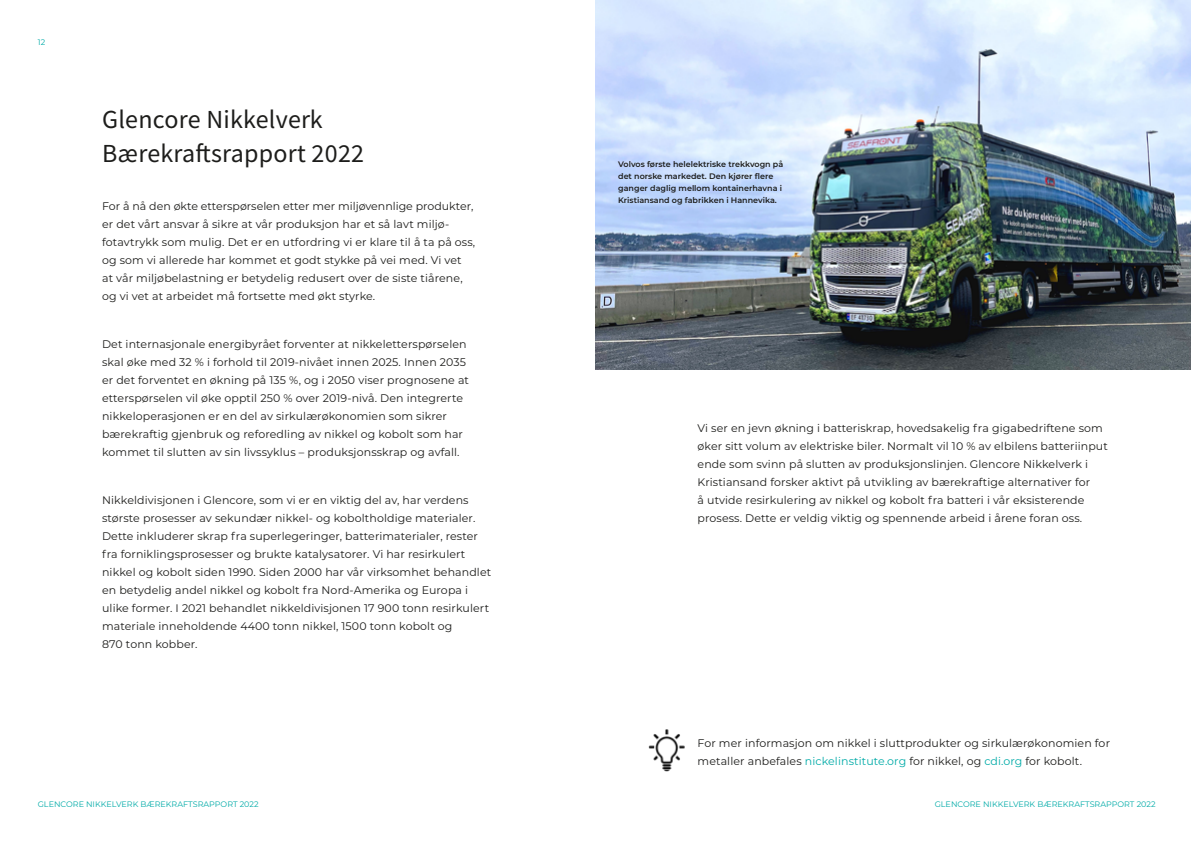
<style>
.page{position:relative;width:1191px;height:842px;background:#fff}
.page>*{position:absolute;margin:0;border:0;box-sizing:border-box;transform-origin:0 0}
.t1{font:26px/34px "Source Sans Variable";letter-spacing:.01em;color:#1d1d1b}
.t2{font:11px/18px "Montserrat";letter-spacing:.01em;color:#1d1d1b}
.t3{font:600 8px/12px "Montserrat";color:#1d1d1b}
.t4{font:8px "Montserrat";color:#00aba8}
.s1{color:#00aba8}
</style>
<div class="page">
<img style="left:595px;top:0;width:596px;height:369px">
<img style="left:648px;top:729px;width:37px;height:43px">
<p class="t4" style="left:38px;top:36px;width:9px">12</p>
<h1 class="t1" style="left:102px;top:102px;width:263px">Glencore Nikkelverk<br>Bærekraftsrapport 2022</h1>
<p class="t2" style="left:102px;top:196px;width:375px">For å nå den økte etterspørselen etter mer miljøvennlige produkter, er det vårt ansvar å sikre at vår produksjon har et så lavt miljø&shy;fotavtrykk som mulig. Det er en utfordring vi er klare til å ta på oss, og som vi allerede har kommet et godt stykke på vei med. Vi vet at vår miljøbelastning er betydelig redusert over de siste tiårene, og vi vet at arbeidet må fortsette med økt styrke.</p>
<p class="t2" style="left:102px;top:334px;width:368px">Det internasjonale energibyrået forventer at nikkeletterspørselen skal øke med 32 % i forhold til 2019-nivået innen 2025. Innen 2035 er det forventet en økning på 135 %, og i 2050 viser prognosene at etterspørselen vil øke opptil 250 % over 2019-nivå. Den integrerte nikkeloperasjonen er en del av sirkulærøkonomien som sikrer bærekraftig gjenbruk og reforedling av nikkel og kobolt som har kommet til slutten av sin livssyklus – produksjonsskrap og avfall.</p>
<p class="t2" style="left:102px;top:490px;width:391px">Nikkeldivisjonen i Glencore, som vi er en viktig del av, har verdens største prosesser av sekundær nikkel- og koboltholdige materialer.<br>Dette inkluderer skrap fra superlegeringer, batterimaterialer, rester fra forniklingsprosesser og brukte katalysatorer. Vi har resirkulert nikkel og kobolt siden 1990. Siden 2000 har vår virksomhet behandlet en betydelig andel nikkel og kobolt fra Nord-Amerika og Europa i ulike former. I 2021 behandlet nikkeldivisjonen 17 900 tonn resirkulert materiale inneholdende 4400 tonn nikkel, 1500 tonn kobolt og<br>870 tonn kobber.</p>
<p class="t4" style="left:38px;top:799px;width:222px">GLENCORE NIKKELVERK BÆREKRAFTSRAPPORT 2022</p>
<p class="t3" style="left:618px;top:157px;width:166px">Volvos første helelektriske trekkvogn på det norske markedet. Den kjører flere ganger daglig mellom kontainerhavna i Kristiansand og fabrikken i Hannevika.</p>
<p class="t2" style="left:697px;top:418px;width:412px">Vi ser en jevn økning i batteriskrap, hovedsakelig fra gigabedriftene som øker sitt volum av elektriske biler. Normalt vil 10 % av elbilens batteriinput ende som svinn på slutten av produksjonslinjen. Glencore Nikkelverk i Kristiansand forsker aktivt på utvikling av bærekraftige alternativer for<br>å utvide resirkulering av nikkel og kobolt fra batteri i vår eksisterende prosess. Dette er veldig viktig og spennende arbeid i årene foran oss.</p>
<p class="t2" style="left:697px;top:733px;width:414px">For mer informasjon om nikkel i sluttprodukter og sirkulærøkonomien for metaller anbefales <span class="s1">nickelinstitute.org</span> for nikkel, og <span class="s1">cdi.org</span> for kobolt.</p>
<p class="t4" style="left:934px;top:799px;width:222px">GLENCORE NIKKELVERK BÆREKRAFTSRAPPORT 2022</p>
</div>
